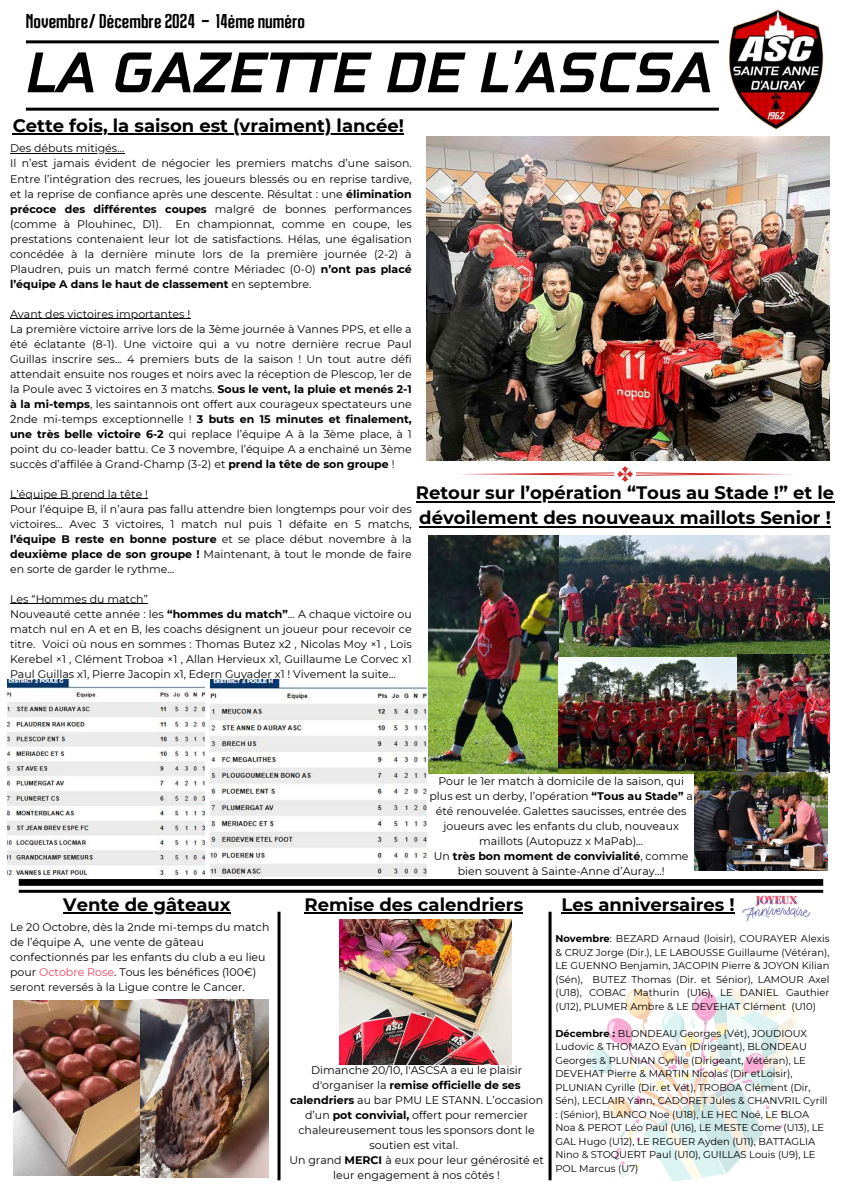
<style>
.page{position:relative;width:842px;height:1191px;background:#fff}
.page>*{position:absolute;margin:0;border:0;box-sizing:border-box;transform-origin:0 0}
.t1{font:italic 700 55.2px "Neo Fobia";color:#000}
.t2{font:20px "Anglestein";color:#000}
.t3{font:700 18px/24.8px "Montserrat";color:#000}
.t4{font:11px/15px "Montserrat";color:#000}
.t5{font:9.9px/13.5px "Montserrat";color:#000;text-align:justify}
.s1{font-weight:700}
.s2{color:#ed4163}
</style>
<div class="page">
<img style="left:729px;top:9px;width:95px;height:121px">
<hr style="left:26px;top:108px;width:693px;height:3px;background:#000">
<hr style="left:26px;top:40px;width:693px;height:3px;background:#000">
<div style="left:19px;top:879px;width:804px;height:6px;background:#000"></div>
<hr style="left:278px;top:911px;width:3px;height:269px;background:#000">
<hr style="left:549px;top:911px;width:3px;height:269px;background:#000">
<hr style="left:19px;top:889px;width:804px;height:3px;background:#000">
<svg style="left:586px;top:984px;width:213px;height:197px"></svg>
<svg style="left:741px;top:895px;width:69px;height:26px"></svg>
<svg style="left:460px;top:466px;width:330px;height:15px"></svg>
<img style="left:339px;top:919px;width:172px;height:144px">
<img style="left:426px;top:137px;width:404px;height:323px">
<img style="left:559px;top:535px;width:270px;height:121px">
<img style="left:14px;top:1000px;width:127px;height:175px">
<img style="left:141px;top:999px;width:128px;height:178px">
<img style="left:428px;top:535px;width:131px;height:238px">
<img style="left:559px;top:657px;width:179px;height:116px">
<img style="left:738px;top:654px;width:91px;height:118px">
<img style="left:694px;top:772px;width:134px;height:98px">
<img style="left:211px;top:679px;width:215px;height:197px">
<img style="left:8px;top:679px;width:196px;height:198px">
<hr style="left:416px;top:501px;width:418px;height:1px;background:#000">
<hr style="left:419px;top:525px;width:412px;height:2px;background:#000">
<hr style="left:10px;top:153px;width:114px;height:1px;background:#000">
<hr style="left:10px;top:318px;width:180px;height:1px;background:#000">
<hr style="left:10px;top:498px;width:138px;height:1px;background:#000">
<hr style="left:10px;top:603px;width:138px;height:1px;background:#000">
<hr style="left:13px;top:134px;width:391px;height:1px;background:#000">
<hr style="left:63px;top:911px;width:168px;height:2px;background:#000">
<hr style="left:305px;top:911px;width:218px;height:2px;background:#000">
<hr style="left:561px;top:911px;width:174px;height:2px;background:#000">
<h2 class="t2" style="left:26px;top:12px;width:281px">Novembre/Décembre2024 - 14èmenuméro</h2>
<h1 class="t1" style="left:23px;top:49px;width:688px">LA GAZETTE DE L’ASCSA</h1>
<h3 class="t3" style="left:13px;top:113px;width:393px">Cette fois, la saison est (vraiment) lancée!</h3>
<p class="t4" style="left:10px;top:141px;width:403px">Des débuts mitigés...<br>Il n’est jamais évident de négocier les premiers matchs d’une saison.<br>Entre l’intégration des recrues, les joueurs blessés ou en reprise tardive, et la reprise de confiance après une descente. Résultat : une <span class="s1">élimination précoce des différentes coupes</span> malgré de bonnes performances (comme à Plouhinec, D1).</p>
<p class="t4" style="left:10px;top:216px;width:403px;text-align:justify;text-indent:165px">En championnat, comme en coupe, les prestations contenaient leur lot de satisfactions. Hélas, une égalisation concédée à la dernière minute lors de la première journée (2-2) à Plaudren, puis un match fermé contre Mériadec (0-0) <span class="s1">n’ont pas placé l’équipe A dans le haut de classement</span> en septembre.</p>
<p class="t4" style="left:10px;top:306px;width:403px">Avant des victoires importantes !<br>La première victoire arrive lors de la 3ème journée à Vannes PPS, et elle a été éclatante (8-1). Une victoire qui a vu notre dernière recrue Paul Guillas inscrire ses... 4 premiers buts de la saison ! Un tout autre défi attendait ensuite nos rouges et noirs avec la réception de Plescop, 1er de la Poule avec 3 victoires en 3 matchs. <span class="s1">Sous le vent, la pluie et menés 2-1 à la mi-temps</span>, les saintannois ont offert aux courageux spectateurs une 2nde mi-temps exceptionnelle ! <span class="s1">3 buts en 15 minutes et finalement, une très belle victoire 6-2</span> qui replace l’équipe A à la 3ème place, à 1 point du co-leader battu. Ce 3 novembre, l’équipe A a enchainé un 3ème succès d’affilée à Grand-Champ (3-2) et <span class="s1">prend la tête de son groupe</span> !</p>
<p class="t4" style="left:10px;top:486px;width:403px">L’équipe B prend la tête !<br>Pour l’équipe B, il n’aura pas fallu attendre bien longtemps pour voir des victoires... Avec 3 victoires, 1 match nul puis 1 défaite en 5 matchs, <span class="s1">l’équipe B reste en bonne posture</span> et se place début novembre à la <span class="s1">deuxième place de son groupe !</span> Maintenant, à tout le monde de faire en sorte de garder le rythme...</p>
<p class="t4" style="left:10px;top:591px;width:403px">Les “Hommes du match”<br>Nouveauté cette année : les <span class="s1">“hommes du match”</span>... A chaque victoire ou match nul en A et en B, les coachs désignent un joueur pour recevoir ce titre. Voici où nous en sommes : Thomas Butez x2 , Nicolas Moy ×1 , Loïs Kerebel ×1 , Clément Troboa ×1 , Allan Hervieux x1, Guillaume Le Corvec x1<br>Paul Guillas x1, Pierre Jacopin x1, Edern Guyader x1 ! Vivement la suite...</p>
<h3 class="t3" style="left:416px;top:480px;width:420px">Retour sur l’opération “Tous au Stade !” et le dévoilement des nouveaux maillots Senior !</h3>
<p class="t4" style="left:429px;top:773px;width:265px;text-align:center">Pour le 1er match à domicile de la saison, qui plus est un derby, l’opération <span class="s1">“Tous au Stade”</span> a été renouvelée. Galettes saucisses, entrée des joueurs avec les enfants du club, nouveaux maillots (Autopuzz x MaPab)...<br>Un <span class="s1">très bon moment de convivialité</span>, comme bien souvent à Sainte-Anne d’Auray...!</p>
<h3 class="t3" style="left:63px;top:891px;width:169px">Vente de gâteaux</h3>
<h3 class="t3" style="left:305px;top:891px;width:220px">Remise des calendriers</h3>
<p class="t4" style="left:10px;top:919px;width:261px">Le 20 Octobre, dès la 2nde mi-temps du match de l’équipe A, une vente de gâteau confectionnés par les enfants du club a eu lieu pour <span class="s2">Octobre Rose</span>. Tous les bénéfices (100€) seront reversés à la Ligue contre le Cancer.</p>
<p class="t4" style="left:289px;top:1062px;width:256px;text-align:center">Dimanche 20/10, l'ASCSA a eu le plaisir d'organiser la <span class="s1">remise officielle de ses calendriers</span> au bar PMU LE STANN. L’occasion d’un <span class="s1">pot convivial,</span> offert pour remercier chaleureusement tous les sponsors dont le soutien est vital.<br>Un grand <span class="s1">MERCI</span> à eux pour leur générosité et leur engagement à nos côtés !</p>
<h3 class="t3" style="left:561px;top:891px;width:175px">Les anniversaires !</h3>
<p class="t5" style="left:555px;top:931px;width:276px"><span class="s1">Novembre</span>: BEZARD Arnaud (loisir), COURAYER Alexis &amp; CRUZ Jorge (Dir.), LE LABOUSSE Guillaume (Vétéran), LE GUENNO Benjamin, JACOPIN Pierre &amp; JOYON Kilian (Sén), BUTEZ Thomas (Dir. et Sénior), LAMOUR Axel (U18), COBAC Mathurin (U16), LE DANIEL Gauthier (U12), PLUMER Ambre &amp; LE DEVEHAT Clément (U10)</p>
<p class="t5" style="left:555px;top:1026px;width:274px;text-align:left"><span class="s1">Décembre :</span> BLONDEAU Georges (Vét), JOUDIOUX Ludovic &amp; THOMAZO Evan (Dirigeant), BLONDEAU Georges &amp; PLUNIAN Cyrille (Dirigeant, Vétéran), LE DEVEHAT Pierre &amp; MARTIN Nicolas (Dir etLoisir), PLUNIAN Cyrille (Dir. et Vét), TROBOA Clément (Dir, Sén), LECLAIR Yann, CADORET Jules &amp; CHANVRIL Cyrill : (Sénior), BLANCO Noe (U18), LE HEC Noé, LE BLOA Noa &amp; PEROT Léo Paul (U16), LE MESTE Come (U13), LE GAL Hugo (U12), LE REGUER Ayden (U11), BATTAGLIA Nino &amp; STOQUERT Paul (U10), GUILLAS Louis (U9), LE POL Marcus (U7)</p>
</div>
